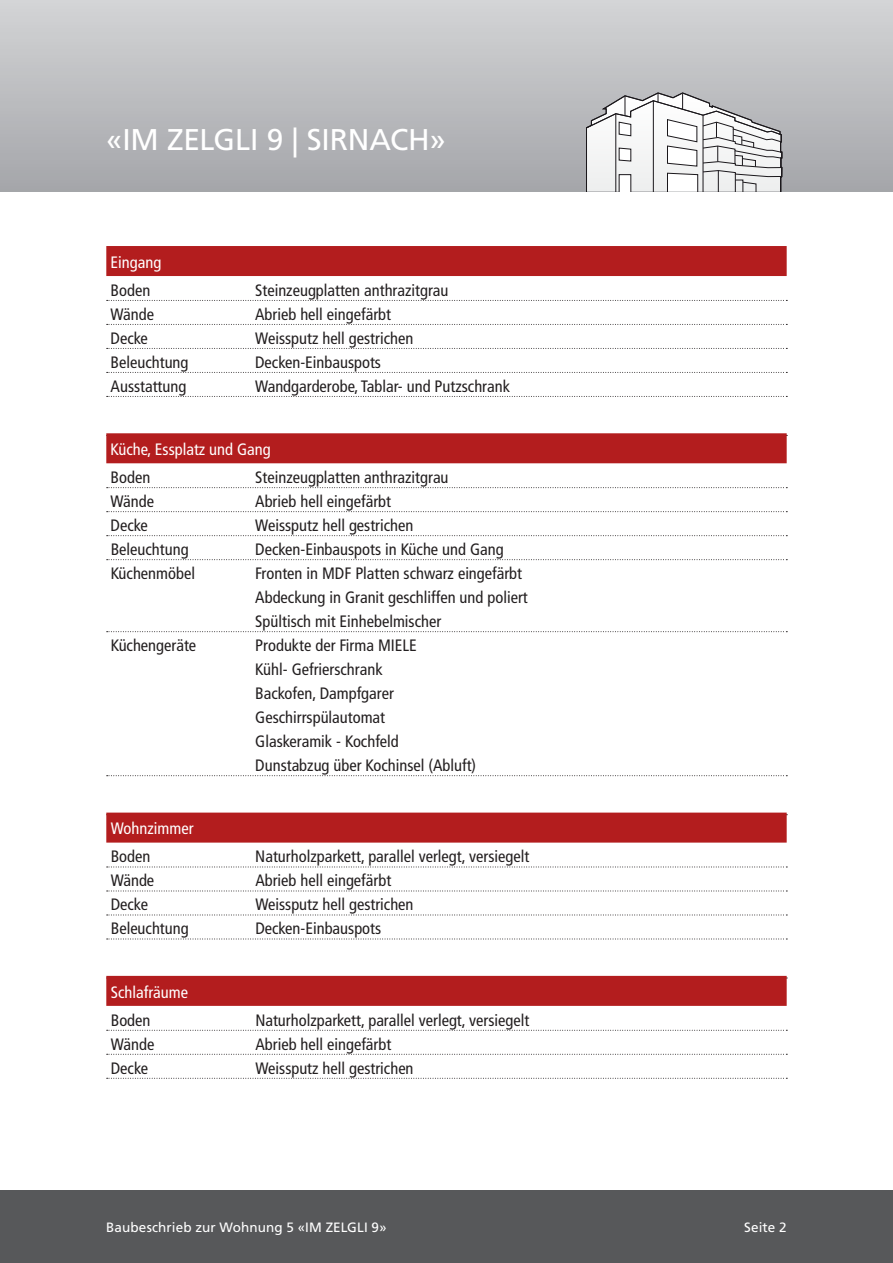
<style>
.page{position:relative;width:893px;height:1263px;background:#fff}
.page>*{position:absolute;margin:0;border:0;box-sizing:border-box;transform-origin:0 0}
.t1{font:30px "Frutiger LT Std";letter-spacing:-.01em;color:#fff}
.t2{font:condensed 16.5px/24px "Frutiger LT Std";color:#231f20}
.t3{font:condensed 16.5px "Frutiger LT Std";color:#fff}
.t4{font:13.5px "Frutiger LT Std";letter-spacing:.005em;color:#fff}
</style>
<div class="page">
<div style="left:106px;top:246px;width:681px;height:30px;background:#b31d1e"></div>
<svg style="left:107px;top:300px;width:680px;height:1px"></svg>
<svg style="left:107px;top:324px;width:680px;height:1px"></svg>
<svg style="left:107px;top:348px;width:680px;height:1px"></svg>
<svg style="left:107px;top:372px;width:680px;height:1px"></svg>
<svg style="left:107px;top:396px;width:680px;height:1px"></svg>
<div style="left:106px;top:433px;width:681px;height:30px;background:#b31d1e"></div>
<svg style="left:107px;top:487px;width:680px;height:1px"></svg>
<svg style="left:107px;top:511px;width:680px;height:1px"></svg>
<svg style="left:107px;top:535px;width:680px;height:1px"></svg>
<svg style="left:107px;top:559px;width:680px;height:1px"></svg>
<svg style="left:107px;top:631px;width:680px;height:1px"></svg>
<svg style="left:107px;top:775px;width:680px;height:1px"></svg>
<div style="left:106px;top:813px;width:681px;height:30px;background:#b31d1e"></div>
<svg style="left:107px;top:867px;width:680px;height:1px"></svg>
<svg style="left:107px;top:891px;width:680px;height:1px"></svg>
<svg style="left:107px;top:915px;width:680px;height:1px"></svg>
<svg style="left:107px;top:939px;width:680px;height:1px"></svg>
<div style="left:106px;top:976px;width:681px;height:30px;background:#b31d1e"></div>
<svg style="left:107px;top:1030px;width:680px;height:1px"></svg>
<svg style="left:107px;top:1054px;width:680px;height:1px"></svg>
<svg style="left:107px;top:1078px;width:680px;height:1px"></svg>
<div style="left:0;top:0;width:893px;height:191px;background:linear-gradient(to bottom,#d4d5d6,#a5a6aa)"></div>
<svg style="left:586px;top:92px;width:197px;height:99px"></svg>
<div style="left:0;top:1191px;width:893px;height:72px;background:#57585a"></div>
<h1 class="t1" style="left:106px;top:122px;width:341px">«Im Zelgli 9 | Si rnach»</h1>
<p class="t3" style="left:111px;top:252px;width:52px">Eingang</p>
<p class="t2" style="left:111px;top:278px;width:41px">Boden</p>
<p class="t2" style="left:255px;top:278px;width:195px">Steinzeugplatten anthrazitgrau</p>
<p class="t2" style="left:111px;top:302px;width:45px">Wände</p>
<p class="t2" style="left:255px;top:302px;width:137px">Abrieb hell eingefärbt</p>
<p class="t2" style="left:111px;top:326px;width:39px">Decke</p>
<p class="t2" style="left:255px;top:326px;width:160px">Weissputz hell gestrichen</p>
<p class="t2" style="left:111px;top:350px;width:79px">Beleuchtung</p>
<p class="t2" style="left:255px;top:350px;width:127px">Decken-Einbauspots</p>
<p class="t2" style="left:111px;top:374px;width:77px">Ausstattung</p>
<p class="t2" style="left:255px;top:374px;width:256px">Wandgarderobe, Tablar- und Putzschrank</p>
<p class="t3" style="left:111px;top:439px;width:162px">Küche, Essplatz und Gang</p>
<p class="t2" style="left:111px;top:465px;width:41px">Boden</p>
<p class="t2" style="left:255px;top:465px;width:195px">Steinzeugplatten anthrazitgrau</p>
<p class="t2" style="left:111px;top:489px;width:45px">Wände</p>
<p class="t2" style="left:255px;top:489px;width:137px">Abrieb hell eingefärbt</p>
<p class="t2" style="left:111px;top:513px;width:39px">Decke</p>
<p class="t2" style="left:255px;top:513px;width:160px">Weissputz hell gestrichen</p>
<p class="t2" style="left:111px;top:537px;width:79px">Beleuchtung</p>
<p class="t2" style="left:255px;top:537px;width:250px">Decken-Einbauspots in Küche und Gang</p>
<p class="t2" style="left:111px;top:561px;width:86px">Küchenmöbel</p>
<p class="t2" style="left:255px;top:561px;width:274px">Fronten in MDF Platten schwarz eingefärbt<br>Abdeckung in Granit geschliffen und poliert<br>Spültisch mit Einhebelmischer</p>
<p class="t2" style="left:111px;top:633px;width:87px">Küchengeräte</p>
<p class="t2" style="left:255px;top:633px;width:222px">Produkte der Firma MIELE<br>Kühl- Gefrierschrank<br>Backofen, Dampfgarer<br>Geschirrspülautomat<br>Glaskeramik - Kochfeld<br>Dunstabzug über Kochinsel (Abluft)</p>
<p class="t3" style="left:111px;top:819px;width:84px">Wohnzimmer</p>
<p class="t2" style="left:111px;top:845px;width:41px">Boden</p>
<p class="t2" style="left:255px;top:845px;width:275px">Naturholzparkett, parallel verlegt, versiegelt</p>
<p class="t2" style="left:111px;top:869px;width:45px">Wände</p>
<p class="t2" style="left:255px;top:869px;width:137px">Abrieb hell eingefärbt</p>
<p class="t2" style="left:111px;top:893px;width:39px">Decke</p>
<p class="t2" style="left:255px;top:893px;width:160px">Weissputz hell gestrichen</p>
<p class="t2" style="left:111px;top:917px;width:79px">Beleuchtung</p>
<p class="t2" style="left:255px;top:917px;width:127px">Decken-Einbauspots</p>
<p class="t3" style="left:111px;top:982px;width:79px">Schlafräume</p>
<p class="t2" style="left:111px;top:1008px;width:41px">Boden</p>
<p class="t2" style="left:255px;top:1008px;width:275px">Naturholzparkett, parallel verlegt, versiegelt</p>
<p class="t2" style="left:111px;top:1032px;width:45px">Wände</p>
<p class="t2" style="left:255px;top:1032px;width:137px">Abrieb hell eingefärbt</p>
<p class="t2" style="left:111px;top:1056px;width:39px">Decke</p>
<p class="t2" style="left:255px;top:1056px;width:160px">Weissputz hell gestrichen</p>
<p class="t4" style="left:106px;top:1219px;width:236px">Baubeschrieb zur Wohnung 5 «IM ZELGL</p>
<p class="t4" style="left:364px;top:1219px;width:24px">I 9»</p>
<p class="t4" style="left:744px;top:1219px;width:44px">Seite 2</p>
</div>
